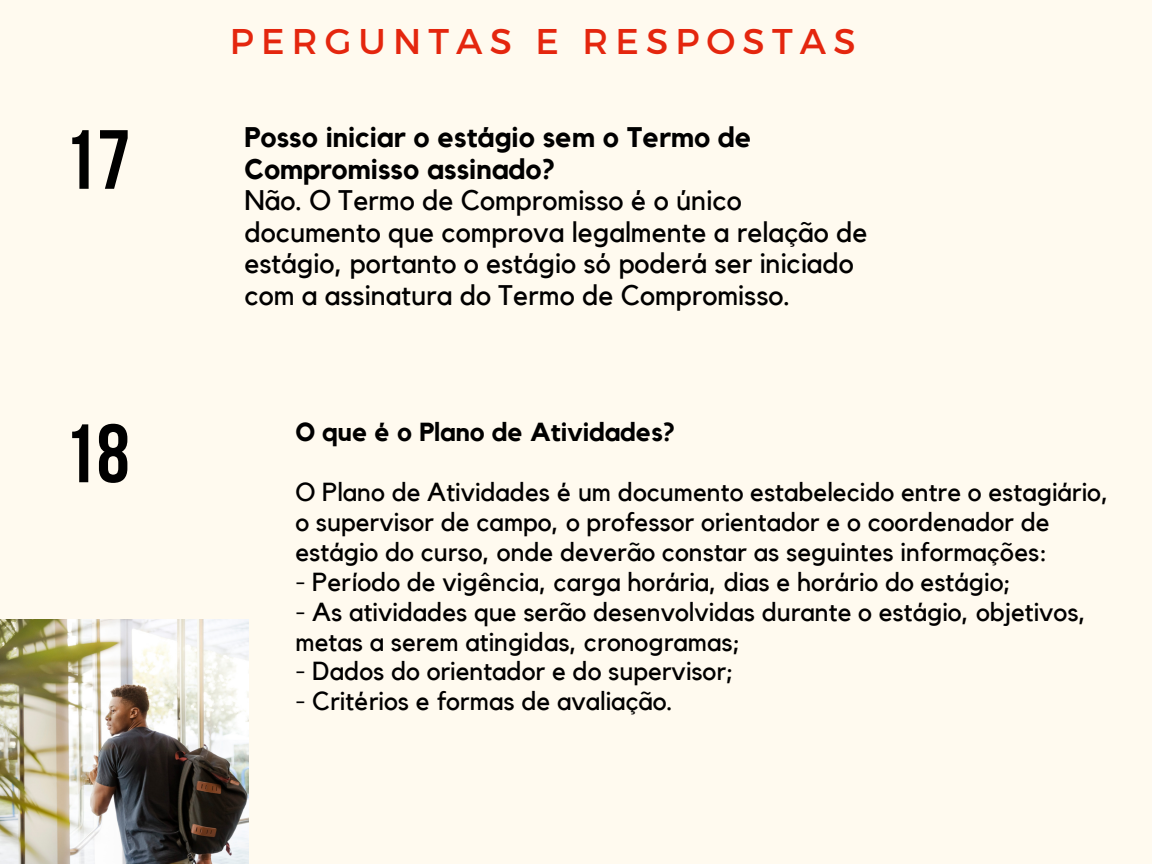
<style>
.page{position:relative;width:1152px;height:864px;background:#fffaef}
.page>*{position:absolute;margin:0;border:0;box-sizing:border-box;transform-origin:0 0}
.t1{font:700 83.7px "Bebas Neue";color:#000}
.t2{font:700 82.65px "Bebas Neue";color:#000}
.t3{font:35.7px "Montserrat";letter-spacing:.2em;color:#e4260e}
.t4{font:28.2px/31.5px "Kollektif";color:#000}
.t5{font:700 28.2px/31.5px "Kollektif";color:#000}
.t6{font:25.95px/29.8px "Kollektif";color:#000}
.t7{font:700 25.95px "Kollektif";color:#000}
</style>
<div class="page">
<img style="left:0;top:620px;width:249px;height:244px">
<h3 class="t3" style="left:230px;top:18px;width:627px">PERGUNTAS E RESPOSTAS</h3>
<h1 class="t1" style="left:63px;top:126px;width:69px">17</h1>
<p class="t5" style="left:244px;top:123px;width:509px">Posso iniciar o estágio sem o Termo de<br>Compromisso assinado?</p>
<p class="t4" style="left:244px;top:186px;width:625px">Não. O Termo de Compromisso é o único documento que comprova legalmente a relação de estágio, portanto o estágio só poderá ser iniciado com a assinatura do Termo de Compromisso.</p>
<h2 class="t2" style="left:63px;top:420px;width:68px">18</h2>
<p class="t7" style="left:295px;top:420px;width:381px">O que é o Plano de Atividades?</p>
<p class="t6" style="left:295px;top:478px;width:815px">O Plano de Atividades é um documento estabelecido entre o estagiário, o supervisor de campo, o professor orientador e o coordenador de estágio do curso, onde deverão constar as seguintes informações:</p>
<p class="t6" style="left:295px;top:568px;width:717px">- Período de vigência, carga horária, dias e horário do estágio;</p>
<p class="t6" style="left:295px;top:598px;width:792px">- As atividades que serão desenvolvidas durante o estágio, objetivos, metas a serem atingidas, cronogramas;</p>
<p class="t6" style="left:295px;top:657px;width:439px">- Dados do orientador e do supervisor;</p>
<p class="t6" style="left:295px;top:687px;width:379px">- Critérios e formas de avaliação.</p>
</div>
